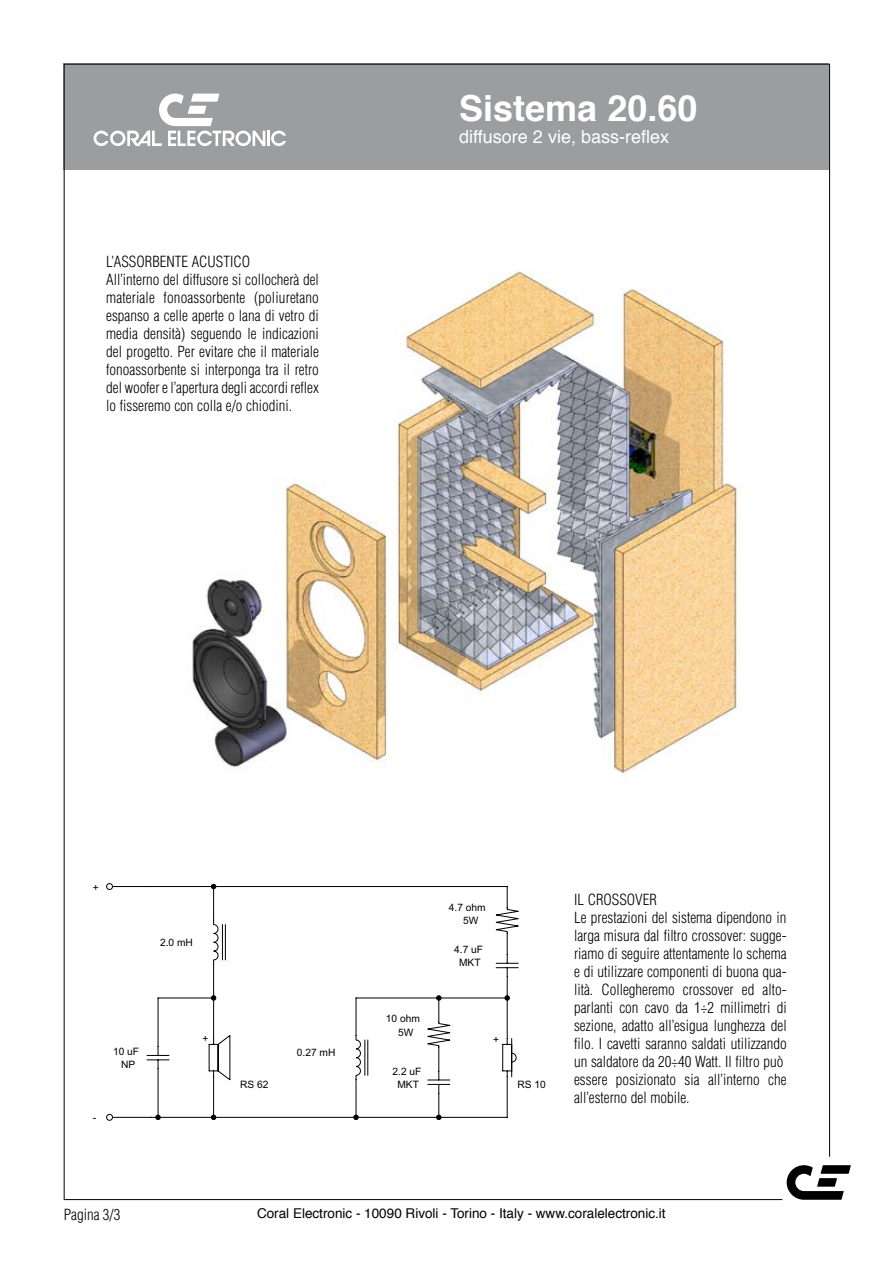
<style>
.page{position:relative;width:893px;height:1263px;background:#fff}
.page>*{position:absolute;margin:0;border:0;box-sizing:border-box;transform-origin:0 0}
.t1{font:700 36px "Helvetica";color:#fff}
.t2{font:18px "Helvetica";color:#fff}
.t3{font:300 condensed 15px/18px "Helvetica";color:#000}
.t4{font:13.5px "Helvetica";color:#000}
.t5{font:10.2px/13.5px "Arial";color:#000;text-align:center}
</style>
<div class="page">
<div style="left:64px;top:64px;width:765px;height:106px;background:#9c9d9f"></div>
<svg style="left:787px;top:1165px;width:64px;height:35px"></svg>
<hr style="left:64px;top:64px;width:1px;height:1135px;background:#000">
<hr style="left:829px;top:64px;width:1px;height:1093px;background:#000">
<hr style="left:64px;top:1199px;width:718px;height:1px;background:#000">
<hr style="left:64px;top:64px;width:765px;height:1px;background:#000">
<hr style="left:267px;top:131px;width:3px;height:15px;background:#fff">
<svg style="left:271px;top:131px;width:15px;height:15px"></svg>
<svg style="left:94px;top:94px;width:171px;height:52px"></svg>
<svg style="left:112px;top:886px;width:407px;height:231px"></svg>
<svg style="left:156px;top:884px;width:353px;height:235px"></svg>
<img style="left:192px;top:270px;width:547px;height:504px">
<p class="t3" style="left:106px;top:252px;width:214px">L’ASSORBENTE ACUSTICO<br>All’interno del diffusore si collocherà del materiale fonoassorbente (poliuretano espanso a celle aperte o lana di vetro di media densità) seguendo le indicazioni del progetto. Per evitare che il materiale fonoassorbente si interponga tra il retro del woofer e l’apertura degli accordi reflex lo fisseremo con colla e/o chiodini.</p>
<h1 class="t1" style="left:459px;top:76px;width:240px">Sistema 20.60</h1>
<p class="t2" style="left:459px;top:121px;width:211px">diffusore 2 vie, bass-reflex</p>
<p class="t5" style="left:93px;top:880px;width:7px">+</p>
<p class="t5" style="left:160px;top:935px;width:34px">2.0 mH</p>
<p class="t5" style="left:113px;top:1044px;width:28px">10 uF<br>NP</p>
<p class="t5" style="left:93px;top:1110px;width:5px">-</p>
<p class="t5" style="left:202px;top:1031px;width:7px">+</p>
<p class="t5" style="left:463px;top:900px;width:24px;text-align:left;text-indent:-14px">4.7 ohm<br>5W</p>
<p class="t5" style="left:297px;top:1045px;width:40px">0.27 mH</p>
<p class="t5" style="left:386px;top:1012px;width:36px">10 ohm<br>5W</p>
<p class="t5" style="left:454px;top:942px;width:30px">4.7 uF<br>MKT</p>
<p class="t5" style="left:493px;top:1032px;width:7px">+</p>
<p class="t5" style="left:393px;top:1064px;width:30px">2.2 uF<br>MKT</p>
<p class="t5" style="left:240px;top:1078px;width:30px">RS 62</p>
<p class="t5" style="left:517px;top:1078px;width:30px">RS 10</p>
<p class="t3" style="left:574px;top:890px;width:214px">IL CROSSOVER<br>Le prestazioni del sistema dipendono in larga misura dal filtro crossover: sugge&shy;riamo di seguire attentamente lo schema e di utilizzare componenti di buona qua&shy;lità. Collegheremo crossover ed alto&shy;parlanti con cavo da 1÷2 millimetri di sezione, adatto all’esigua lunghezza del filo. I cavetti saranno saldati utilizzando un saldatore da 20÷40 Watt. Il filtro può̀ essere posizionato sia all’interno che all’esterno del mobile.</p>
<p class="t3" style="left:64px;top:1205px;width:58px">Pagina 3/3</p>
<p class="t4" style="left:257px;top:1202px;width:410px">Coral Electronic - 10090 Rivoli - Torino - Italy - www.coralelectronic.it</p>
</div>
